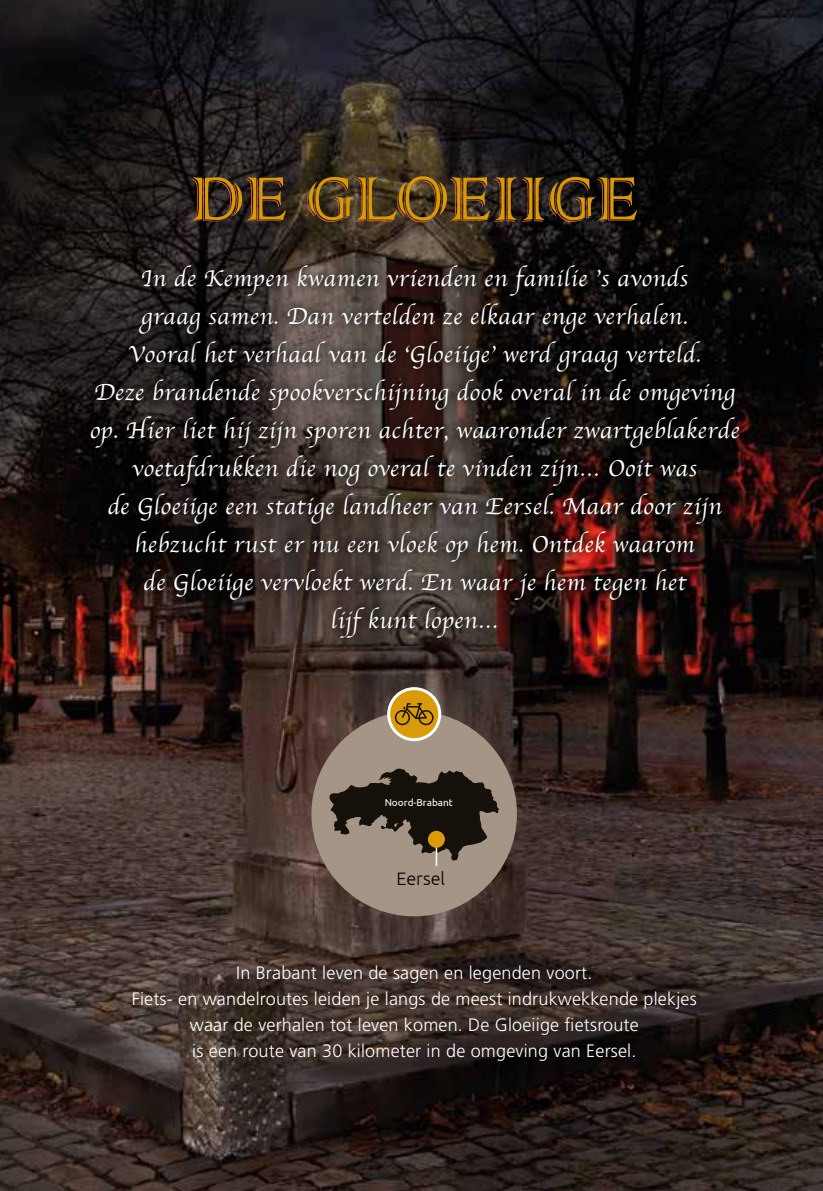
<style>
.page{position:relative;width:823px;height:1191px;background:#fff}
.page>*{position:absolute;margin:0;border:0;box-sizing:border-box;transform-origin:0 0}
.t1{font:24px/38px "Apple Chancery";letter-spacing:.025em;color:#fff;text-align:center}
.t2{font:300 18px/26px "Frutiger";letter-spacing:.01em;color:#fff;text-align:center}
.t3{font:300 18px "Ubuntu";color:#000}
.t4{font:10px "Ubuntu";color:#fff}
</style>
<div class="page">
<img style="left:0;top:0;width:822px;height:1191px">
<svg style="left:81px;top:256px;width:666px;height:392px"></svg>
<div style="left:311px;top:711px;width:205px;height:205px;background:#a59587;border-radius:50%"></div>
<svg style="left:329px;top:768px;width:169px;height:92px"></svg>
<hr style="left:435px;top:840px;width:2px;height:26px;background:#fff">
<div style="left:427px;top:831px;width:17px;height:17px;background:#da9b09;border-radius:50%"></div>
<svg style="left:387px;top:687px;width:54px;height:54px"></svg>
<svg style="left:394px;top:703px;width:39px;height:22px"></svg>
<svg style="left:191px;top:177px;width:95px;height:44px"></svg>
<svg style="left:307px;top:176px;width:209px;height:46px"></svg>
<svg style="left:522px;top:177px;width:114px;height:45px"></svg>
<p class="t1" style="left:90px;top:259px;width:650px">In de Kempen kwamen vrienden en familie ’s avonds<br>graag samen. Dan vertelden ze elkaar enge verhalen.<br>Vooral het verhaal van de ‘Gloeiige’ werd graag verteld.<br>Deze brandende spookverschijning dook overal in de omgeving op. Hier liet hij zijn sporen achter, waaronder zwartgeblakerde voetafdrukken die nog overal te vinden zijn… Ooit was<br>de Gloeiige een statige landheer van Eersel. Maar door zijn hebzucht rust er nu een vloek op hem. Ontdek waarom<br>de Gloeiige vervloekt werd. En waar je hem tegen het<br>lijf kunt lopen…</p>
<p class="t4" style="left:384px;top:796px;width:70px">Noord-Brabant</p>
<p class="t3" style="left:396px;top:868px;width:50px">Eersel</p>
<p class="t2" style="left:132px;top:959px;width:566px">In Brabant leven de sagen en legenden voort.<br>Fiets- en wandelroutes leiden je langs de meest indrukwekkende plekjes waar de verhalen tot leven komen. De Gloeiige fietsroute<br>is een route van 30 kilometer in de omgeving van Eersel.</p>
</div>
